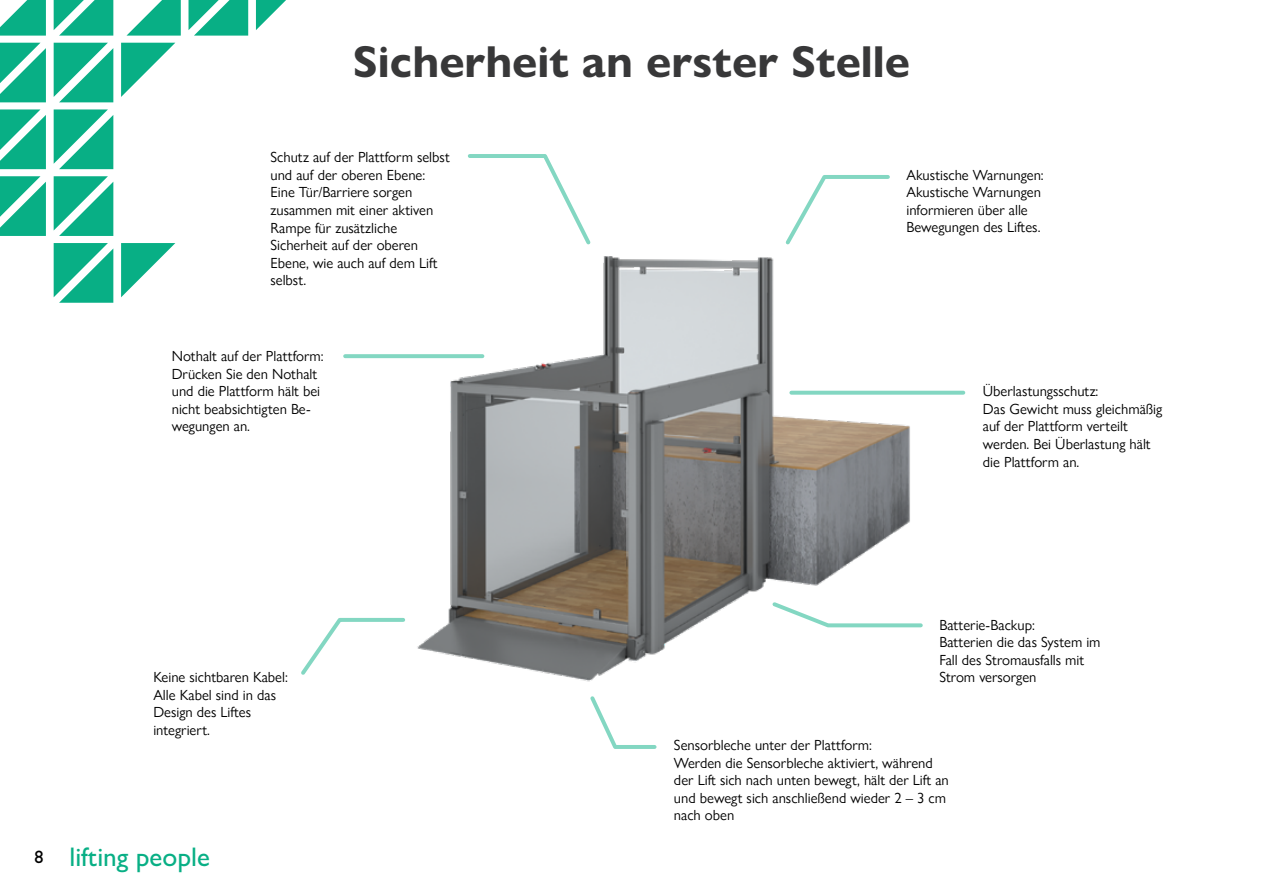
<style>
.page{position:relative;width:1263px;height:893px;background:#fff}
.page>*{position:absolute;margin:0;border:0;box-sizing:border-box;transform-origin:0 0}
.t1{font:700 45px "Gill Sans Nova";color:#383839}
.t2{font:500 27px "Gill Sans Nova";color:#08af85}
.t3{font:14.7px/17.5px "Gill Sans Nova";color:#000}
.s1{font-size:18px;color:#000}
</style>
<div class="page">
<img style="left:387px;top:256px;width:530px;height:426px">
<svg style="left:0;top:0;width:46px;height:36px"></svg>
<svg style="left:54px;top:0;width:59px;height:36px"></svg>
<svg style="left:126px;top:0;width:55px;height:36px"></svg>
<svg style="left:189px;top:0;width:59px;height:36px;background:#35bd9b"></svg>
<svg style="left:256px;top:0;width:30px;height:30px"></svg>
<svg style="left:0;top:43px;width:46px;height:59px"></svg>
<svg style="left:54px;top:43px;width:59px;height:59px;background:#33bc9a"></svg>
<svg style="left:121px;top:43px;width:54px;height:54px"></svg>
<svg style="left:0;top:109px;width:46px;height:60px"></svg>
<svg style="left:54px;top:109px;width:59px;height:60px;background:#34bd9b"></svg>
<svg style="left:0;top:176px;width:46px;height:60px;background:#34bd9b"></svg>
<svg style="left:54px;top:176px;width:59px;height:60px"></svg>
<svg style="left:54px;top:243px;width:59px;height:60px"></svg>
<svg style="left:121px;top:243px;width:54px;height:54px"></svg>
<svg style="left:769px;top:601px;width:154px;height:28px"></svg>
<svg style="left:791px;top:391px;width:172px;height:4px"></svg>
<svg style="left:590px;top:696px;width:67px;height:53px"></svg>
<svg style="left:301px;top:616px;width:106px;height:60px"></svg>
<svg style="left:345px;top:354px;width:137px;height:4px"></svg>
<svg style="left:785px;top:175px;width:105px;height:70px"></svg>
<svg style="left:468px;top:154px;width:123px;height:91px"></svg>
<h1 class="t1" style="left:353px;top:34px;width:559px">Sicherheit an erster Stelle</h1>
<p class="t3" style="left:270px;top:148px;width:181px">Schutz auf der Plattform selbst und auf der oberen Ebene:<br>Eine Tür/Barriere sorgen zusammen mit einer aktiven<br>Rampe für zusätzliche<br>Sicherheit auf der oberen<br>Ebene, wie auch auf dem Lift selbst.</p>
<p class="t3" style="left:172px;top:347px;width:153px">Nothalt auf der Plattform:<br>Drücken Sie den Nothalt und die Plattform hält bei nicht beabsichtigten Be&shy;wegungen an.</p>
<p class="t3" style="left:906px;top:166px;width:139px">Akustische Warnungen:<br>Akustische Warnungen informieren über alle<br>Bewegungen des Liftes.</p>
<p class="t3" style="left:983px;top:382px;width:181px">Überlastungsschutz:<br>Das Gewicht muss gleichmäßig auf der Plattform verteilt werden. Bei Überlastung hält die Plattform an.</p>
<p class="t3" style="left:939px;top:616px;width:163px">Batterie-Backup:<br>Batterien die das System im<br>Fall des Stromausfalls mit</p>
<p class="t3" style="left:153px;top:668px;width:136px">Keine sichtbaren Kabel:</p>
<p class="t3" style="left:939px;top:668px;width:99px">Strom versorgen</p>
<p class="t3" style="left:153px;top:686px;width:124px">Alle Kabel sind in das<br>Design des Liftes integriert.</p>
<p class="t3" style="left:674px;top:736px;width:276px">Sensorbleche unter der Plattform:<br>Werden die Sensorbleche aktiviert, während der Lift sich nach unten bewegt, hält der Lift an und bewegt sich anschließend wieder 2 – 3 cm nach oben</p>
<h2 class="t2" style="left:34px;top:840px;width:177px"><span class="s1">8</span> lifting people</h2>
</div>
